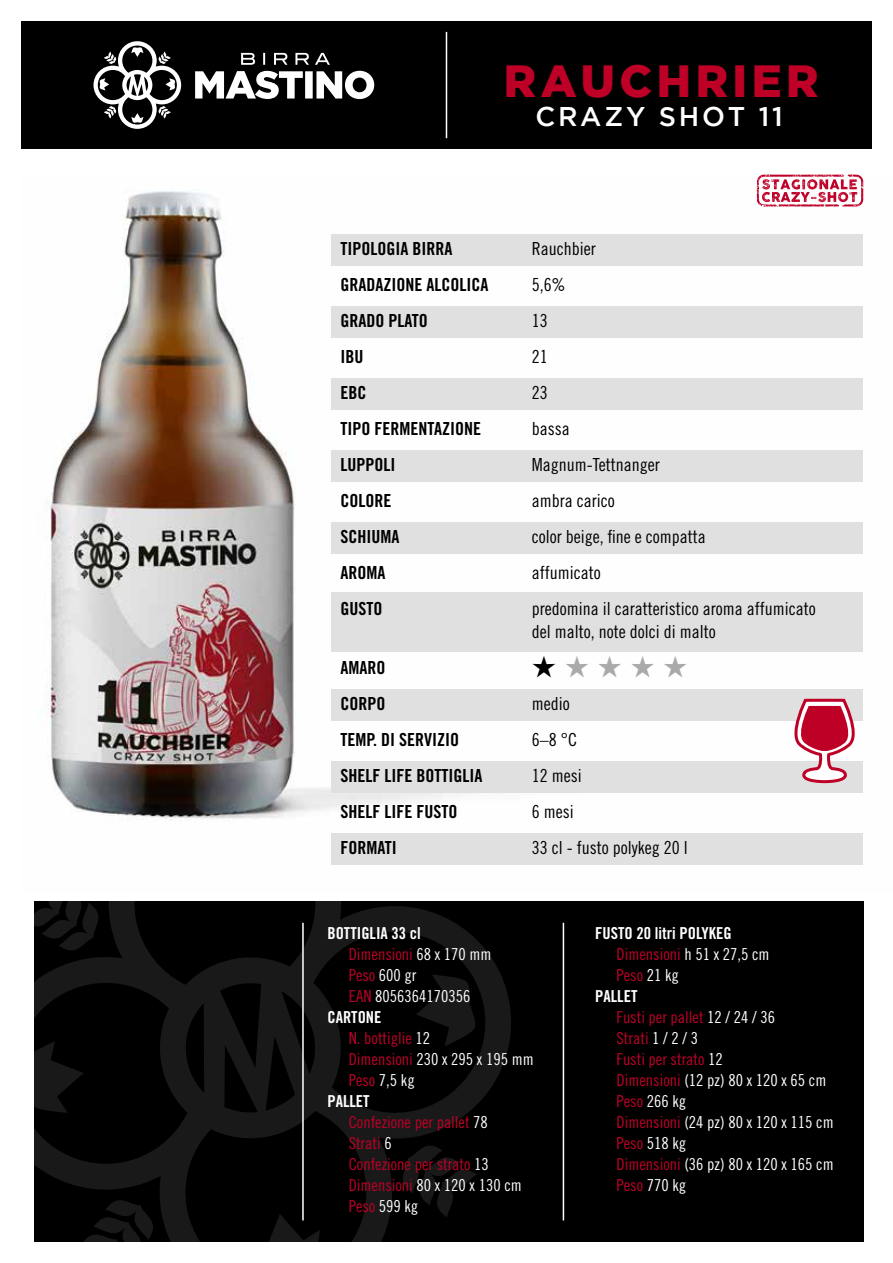
<style>
.page{position:relative;width:893px;height:1263px;background:#fff}
.page>*{position:absolute;margin:0;border:0;box-sizing:border-box;transform-origin:0 0}
.t1{font:900 45px "Gotham";letter-spacing:.1em;color:#be0027}
.t2{font:30px "Zapf Dingbats ITC";color:#000}
.t3{font:500 27px "Gotham";letter-spacing:.1em;color:#fff}
.t4{font:18px/22.5px "Trade Gothic LT Std Cn 18";color:#000}
.t5{font:18px "Trade Gothic LT Std Bd Cn 20";color:#000}
.t6{font:16.5px/21px "Trade Gothic LT Std Cn 18";color:#fff}
.t7{font:16.5px/21px "Trade Gothic LT Std Cn 18";color:#be0027}
.t8{font:16.5px "Trade Gothic LT Std Bd Cn 20";color:#fff}
.s1{color:#aaa}
.s2{color:#be0027}
.s3{color:#fff}
</style>
<div class="page">
<img style="left:46px;top:180px;width:818px;height:685px">
<div style="left:34px;top:901px;width:829px;height:341px;background:#000"></div>
<svg style="left:34px;top:901px;width:477px;height:341px"></svg>
<div style="left:332px;top:761px;width:531px;height:32px;background:#e0e0e0"></div>
<div style="left:332px;top:689px;width:531px;height:32px;background:#e0e0e0"></div>
<div style="left:332px;top:306px;width:531px;height:32px;background:#e0e0e0"></div>
<div style="left:332px;top:378px;width:531px;height:32px;background:#e0e0e0"></div>
<div style="left:332px;top:450px;width:531px;height:32px;background:#e0e0e0"></div>
<div style="left:332px;top:522px;width:531px;height:32px;background:#e0e0e0"></div>
<div style="left:332px;top:593px;width:531px;height:59px;background:#e0e0e0"></div>
<div style="left:332px;top:234px;width:531px;height:32px;background:#e0e0e0"></div>
<div style="left:21px;top:21px;width:851px;height:128px;background:#000"></div>
<svg style="left:93px;top:41px;width:88px;height:88px"></svg>
<svg style="left:195px;top:71px;width:179px;height:28px"></svg>
<svg style="left:241px;top:53px;width:89px;height:12px"></svg>
<hr style="left:446px;top:32px;width:1px;height:106px;background:#fff">
<hr style="left:302px;top:923px;width:2px;height:297px;background:#fff">
<svg style="left:757px;top:174px;width:106px;height:33px"></svg>
<hr style="left:563px;top:923px;width:1px;height:297px;background:#fff">
<div style="left:332px;top:833px;width:531px;height:32px;background:#e0e0e0"></div>
<svg style="left:785px;top:567px;width:75px;height:217px"></svg>
<h1 class="t1" style="left:504px;top:55px;width:316px">RAUCHRIER</h1>
<h3 class="t3" style="left:535px;top:101px;width:249px">CRAZY SHOT 11</h3>
<p class="t5" style="left:340px;top:238px;width:113px">TIPOLOGIA BIRRA</p>
<p class="t4" style="left:532px;top:238px;width:65px">Rauchbier</p>
<p class="t5" style="left:340px;top:274px;width:149px">GRADAZIONE ALCOLICA</p>
<p class="t4" style="left:532px;top:274px;width:35px">5,6%</p>
<p class="t5" style="left:340px;top:310px;width:89px">GRADO PLATO</p>
<p class="t4" style="left:532px;top:310px;width:17px">13</p>
<p class="t5" style="left:340px;top:346px;width:25px">IBU</p>
<p class="t4" style="left:532px;top:346px;width:17px">21</p>
<p class="t5" style="left:340px;top:382px;width:27px">EBC</p>
<p class="t4" style="left:532px;top:382px;width:17px">23</p>
<p class="t5" style="left:340px;top:418px;width:142px">TIPO FERMENTAZIONE</p>
<p class="t4" style="left:532px;top:418px;width:39px">bassa</p>
<p class="t5" style="left:340px;top:454px;width:57px">LUPPOLI</p>
<p class="t4" style="left:532px;top:454px;width:129px">Magnum-Tettnanger</p>
<p class="t5" style="left:340px;top:490px;width:52px">COLORE</p>
<p class="t4" style="left:532px;top:490px;width:84px">ambra carico</p>
<p class="t5" style="left:340px;top:526px;width:60px">SCHIUMA</p>
<p class="t4" style="left:532px;top:526px;width:175px">color beige, fine e compatta</p>
<p class="t5" style="left:340px;top:562px;width:46px">AROMA</p>
<p class="t4" style="left:532px;top:562px;width:70px">affumicato</p>
<p class="t5" style="left:340px;top:598px;width:43px">GUSTO</p>
<p class="t4" style="left:532px;top:598px;width:285px">predomina il caratteristico aroma affumicato del malto, note dolci di malto</p>
<p class="t5" style="left:340px;top:657px;width:46px">AMARO</p>
<h2 class="t2" style="left:532px;top:652px;width:157px">★ <span class="s1">★ ★ ★ ★</span></h2>
<p class="t5" style="left:340px;top:693px;width:46px">CORPO</p>
<p class="t4" style="left:532px;top:692px;width:39px">medio</p>
<p class="t5" style="left:340px;top:729px;width:120px">TEMP. DI SERVIZIO</p>
<p class="t4" style="left:532px;top:728px;width:47px">6–8 °C</p>
<p class="t5" style="left:340px;top:765px;width:143px">SHELF LIFE BOTTIGLIA</p>
<p class="t4" style="left:532px;top:764px;width:51px">12 mesi</p>
<p class="t5" style="left:340px;top:801px;width:118px">SHELF LIFE FUSTO</p>
<p class="t4" style="left:532px;top:800px;width:43px">6 mesi</p>
<p class="t5" style="left:340px;top:837px;width:58px">FORMATI</p>
<p class="t4" style="left:532px;top:836px;width:157px">33 cl - fusto polykeg 20 l</p>
<p class="t8" style="left:327px;top:923px;width:95px">BOTTIGLIA 33 cl</p>
<p class="t6" style="left:349px;top:943px;width:144px"><span class="s2">Dimensioni</span> 68 x 170 mm<br><span class="s2">Peso</span> 600 gr<br><span class="s2">EAN</span> 8056364170356</p>
<p class="t8" style="left:327px;top:1007px;width:56px">CARTONE</p>
<p class="t7" style="left:349px;top:1027px;width:187px">N. bottiglie <span class="s3">12<br></span>Dimensioni <span class="s3">230 x 295 x 195 mm<br></span>Peso <span class="s3">7,5 kg</span></p>
<p class="t8" style="left:327px;top:1091px;width:44px">PALLET</p>
<p class="t7" style="left:349px;top:1111px;width:175px">Confezione per pallet <span class="s3">78<br></span>Strati <span class="s3">6<br></span>Confezione per strato <span class="s3">13<br></span>Dimensioni <span class="s3">80 x 120 x 130 cm<br></span>Peso <span class="s3">599 kg</span></p>
<p class="t8" style="left:595px;top:923px;width:138px">FUSTO 20 litri POLYKEG</p>
<p class="t7" style="left:617px;top:943px;width:155px">Dimensioni <span class="s3">h 51 x 27,5 cm<br></span>Peso <span class="s3">21 kg</span></p>
<p class="t8" style="left:595px;top:986px;width:44px">PALLET</p>
<p class="t6" style="left:617px;top:1006px;width:219px"><span class="s2">Fusti per pallet</span> 12 / 24 / 36<br><span class="s2">Strati</span> 1 / 2 / 3<br><span class="s2">Fusti per strato</span> 12<br><span class="s2">Dimensioni</span> (12 pz) 80 x 120 x 65 cm<br><span class="s2">Peso</span> 266 kg<br><span class="s2">Dimensioni</span> (24 pz) 80 x 120 x 115 cm<br><span class="s2">Peso</span> 518 kg<br><span class="s2">Dimensioni</span> (36 pz) 80 x 120 x 165 cm<br><span class="s2">Peso</span> 770 kg</p>
</div>
